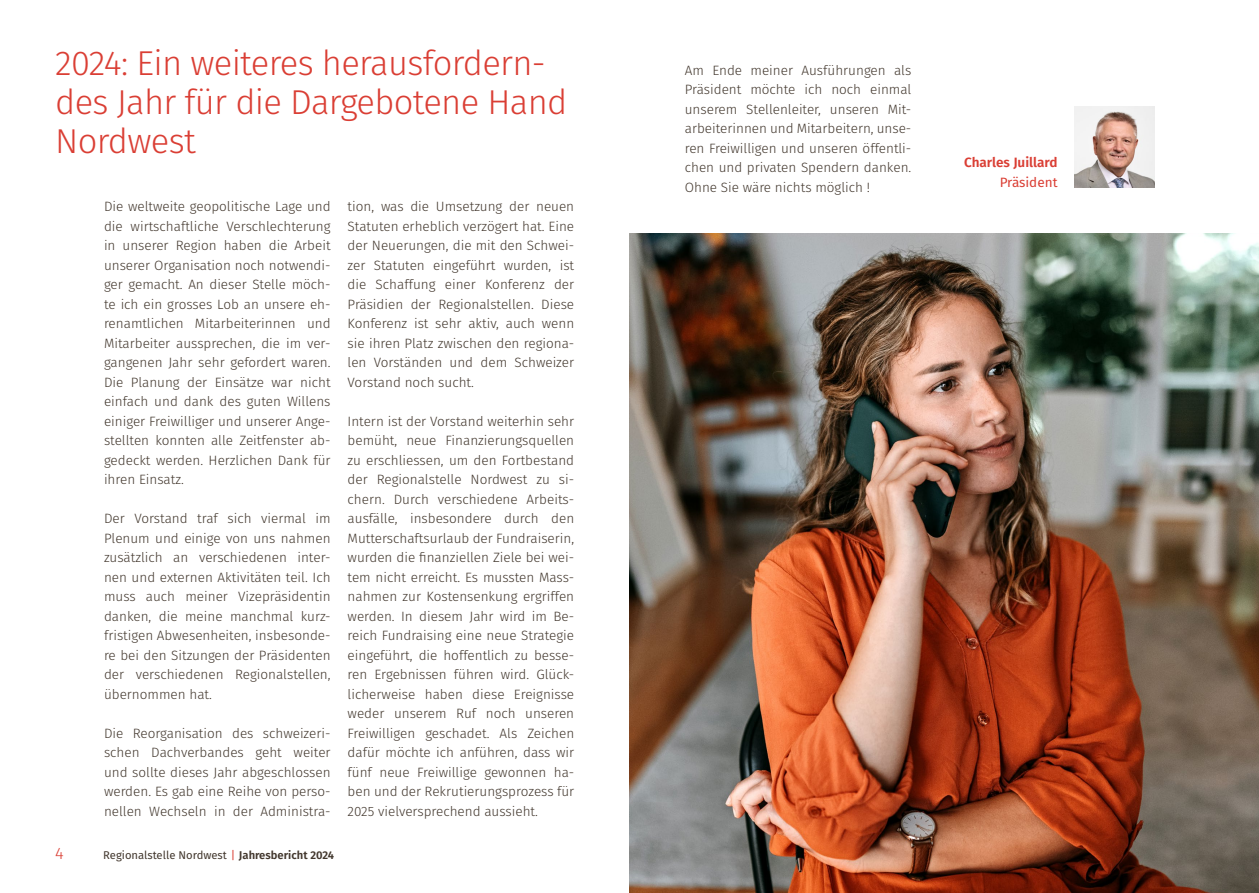
<style>
.page{position:relative;width:1259px;height:893px;background:#fff}
.page>*{position:absolute;margin:0;border:0;box-sizing:border-box;transform-origin:0 0}
.t1{font:300 34.5px/39px "Fira Sans";letter-spacing:-.02em;color:#da3e34}
.t2{font:300 16.5px "Fira Sans";color:#da3e34}
.t3{font:300 13.5px/19.5px "Fira Sans";color:#42372d;text-align:justify}
.t4{font:600 13.5px "Fira Sans";color:#da3e34}
.t5{font:13.5px "Fira Sans";color:#da3e34}
.t6{font:11.25px "Fira Sans";color:#42372d}
.s1{color:#da3e34}
.s2{font-weight:600}
</style>
<div class="page">
<img style="left:1074px;top:107px;width:81px;height:80px">
<img style="left:629px;top:233px;width:630px;height:660px">
<h1 class="t1" style="left:55px;top:43px;width:513px">2024: Ein weiteres herausfordern&shy;des Jahr für die Dargebotene Hand<br>Nordwest</h1>
<p class="t3" style="left:104px;top:197px;width:228px">Die weltweite geopolitische Lage und die wirtschaftliche Verschlechterung in unserer Region haben die Arbeit unserer Organisation noch notwendi&shy;ger gemacht. An dieser Stelle möch&shy;te ich ein grosses Lob an unsere eh&shy;renamtlichen Mitarbeiterinnen und Mitarbeiter aussprechen, die im ver&shy;gangenen Jahr sehr gefordert waren.<br>Die Planung der Einsätze war nicht einfach und dank des guten Willens einiger Freiwilliger und unserer Ange&shy;stellten konnten alle Zeitfenster ab&shy;gedeckt werden. Herzlichen Dank für ihren Einsatz.</p>
<p class="t3" style="left:104px;top:509px;width:228px">Der Vorstand traf sich viermal im Plenum und einige von uns nahmen zusätzlich an verschiedenen inter&shy;nen und externen Aktivitäten teil. Ich muss auch meiner Vizepräsidentin danken, die meine manchmal kurz&shy;fristigen Abwesenheiten, insbesonde&shy;re bei den Sitzungen der Präsidenten der verschiedenen Regionalstellen, übernommen hat.</p>
<p class="t3" style="left:104px;top:723px;width:228px">Die Reorganisation des schweizeri&shy;schen Dachverbandes geht weiter und sollte dieses Jahr abgeschlossen werden. Es gab eine Reihe von perso&shy;nellen Wechseln in der Administra-</p>
<p class="t2" style="left:55px;top:841px;width:18px">2 24</p>
<p class="t6" style="left:103px;top:846px;width:232px">Regionalstelle Nordwest <span class="s1">|</span> <span class="s2">Jahresbericht 2024</span></p>
<p class="t3" style="left:348px;top:197px;width:228px">tion, was die Umsetzung der neuen Statuten erheblich verzögert hat. Eine der Neuerungen, die mit den Schwei&shy;zer Statuten eingeführt wurden, ist die Schaffung einer Konferenz der Präsidien der Regionalstellen. Diese Konferenz ist sehr aktiv, auch wenn sie ihren Platz zwischen den regiona&shy;len Vorständen und dem Schweizer Vorstand noch sucht.</p>
<p class="t3" style="left:348px;top:411px;width:228px">Intern ist der Vorstand weiterhin sehr bemüht, neue Finanzierungsquellen zu erschliessen, um den Fortbestand der Regionalstelle Nordwest zu si&shy;chern. Durch verschiedene Arbeits&shy;ausfälle, insbesondere durch den Mutterschaftsurlaub der Fundraiserin, wurden die finanziellen Ziele bei wei&shy;tem nicht erreicht. Es mussten Mass&shy;nahmen zur Kostensenkung ergriffen werden. In diesem Jahr wird im Be&shy;reich Fundraising eine neue Strategie eingeführt, die hoffentlich zu besse&shy;ren Ergebnissen führen wird. Glück&shy;licherweise haben diese Ereignisse weder unserem Ruf noch unseren Freiwilligen geschadet. Als Zeichen dafür möchte ich anführen, dass wir fünf neue Freiwillige gewonnen ha&shy;ben und der Rekrutierungsprozess für 2025 vielversprechend aussieht.</p>
<p class="t3" style="left:685px;top:60px;width:228px">Am Ende meiner Ausführungen als Präsident möchte ich noch einmal unserem Stellenleiter, unseren Mit&shy;arbeiterinnen und Mitarbeitern, unse&shy;ren Freiwilligen und unseren öffentli&shy;chen und privaten Spendern danken.<br>Ohne Sie wäre nichts möglich !</p>
<p class="t4" style="left:964px;top:152px;width:95px">Charles Juillard</p>
<p class="t5" style="left:999px;top:172px;width:59px">Präsident</p>
</div>
